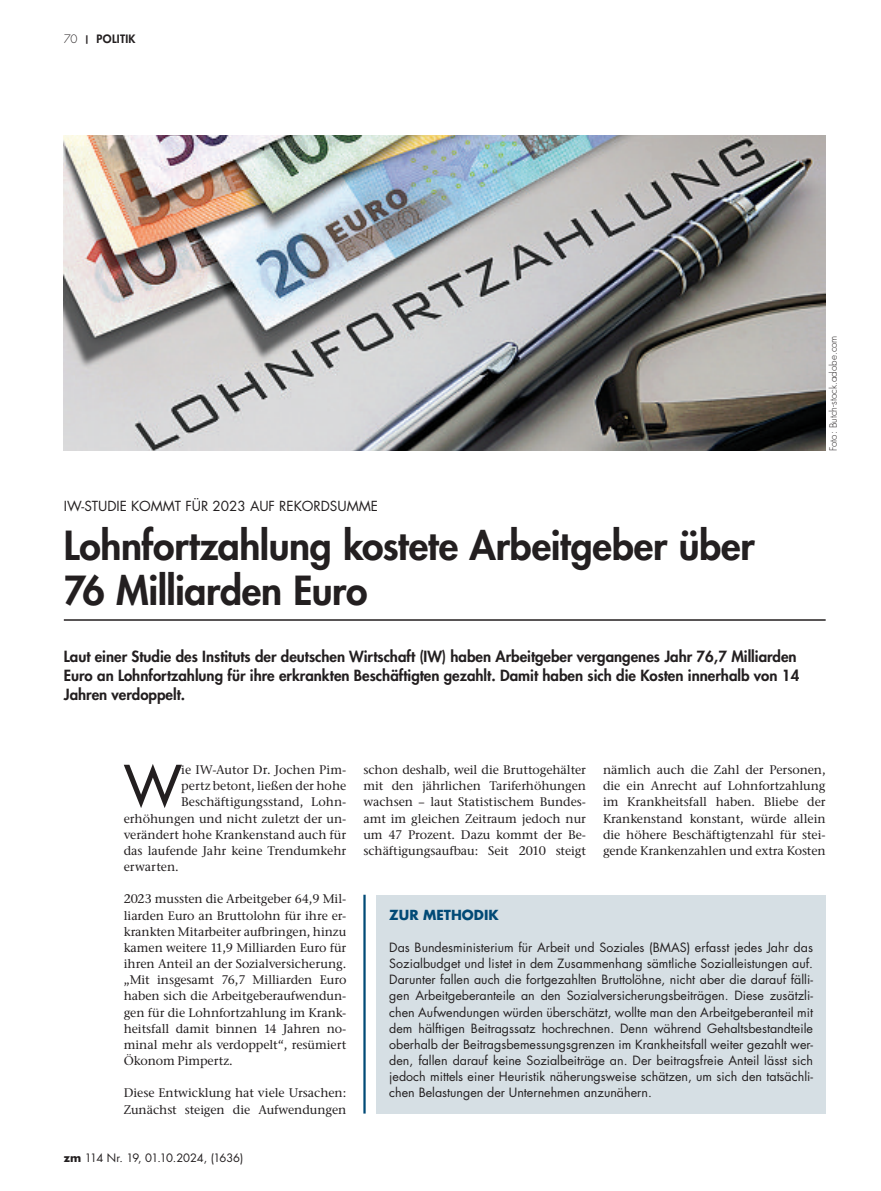
<style>
.page{position:relative;width:881px;height:1191px;background:#fff}
.page>*{position:absolute;margin:0;border:0;box-sizing:border-box;transform-origin:0 0}
.t1{font:500 55.35px "Futura LT Pro";color:#231f20}
.t2{font:800 39px/45px "Futura LT Pro";letter-spacing:-.01em;color:#231f20}
.t3{font:800 15px/19.2px "Futura LT Pro";color:#231f20}
.t4{font:13.5px "Futura LT Pro";color:#231f20}
.t5{font:700 13.5px "Futura LT Pro";color:#014a76}
.t6{font:500 12.45px/16.2px "Stone Serif ITC Pro";letter-spacing:-.005em;color:#231f20;text-align:justify}
.t7{font:12.45px/16.2px "Futura LT Pro";color:#231f20;text-align:justify}
.t8{font:11.25px "Futura LT Pro";letter-spacing:-.035em;color:#231f20}
.t9{font:800 11.25px "Futura LT Pro";letter-spacing:.03em;color:#231f20}
.t10{font:300 9.75px "Futura LT Pro";color:#231f20}
.s1{font-weight:300}
.s2{font-weight:700}
</style>
<div class="page">
<hr style="left:64px;top:619px;width:761px;height:2px;background:#231f20">
<img style="left:64px;top:135px;width:761px;height:316px">
<div style="left:376px;top:894px;width:449px;height:219px;background:#d6dfe4"></div>
<hr style="left:363px;top:894px;width:2px;height:219px;background:#014a76">
<p class="t9" style="left:64px;top:33px;width:73px"><span class="s1">70</span> <sup>|</sup> POLITIK</p>
<p class="t4" style="left:64px;top:498px;width:315px">IW-STUDIE KOMMT FÜR 2023 AUF REKORDSUMME</p>
<h2 class="t2" style="left:64px;top:524px;width:692px">Lohnfortzahlung kostete Arbeitgeber über<br>76 Milliarden Euro</h2>
<p class="t3" style="left:64px;top:647px;width:736px">Laut einer Studie des Instituts der deutschen Wirtschaft (IW) haben Arbeitgeber vergangenes Jahr 76,7 Milliarden<br>Euro an Lohnfortzahlung für ihre erkrankten Beschäftigten gezahlt. Damit haben sich die Kosten innerhalb von 14<br>Jahren verdoppelt.</p>
<p class="t10" style="left:828px;top:451px;width:117px;rotate:-90deg">Foto: Butch-stock.adobe.com</p>
<h1 class="t1" style="left:124px;top:755px;width:58px">W</h1>
<p class="t6" style="left:181px;top:761px;width:166px">ie IW-Autor Dr. Jochen Pim-</p>
<p class="t6" style="left:181px;top:778px;width:166px">pertz betont, ließen der hohe</p>
<p class="t6" style="left:181px;top:794px;width:166px">Beschäftigungsstand, Lohn-</p>
<p class="t6" style="left:124px;top:810px;width:224px">erhöhungen und nicht zuletzt der un-</p>
<p class="t6" style="left:124px;top:826px;width:224px">verändert hohe Krankenstand auch für</p>
<p class="t6" style="left:124px;top:842px;width:224px">das laufende Jahr keine Trendumkehr</p>
<p class="t6" style="left:124px;top:858px;width:57px">erwarten.</p>
<p class="t6" style="left:124px;top:891px;width:224px">2023 mussten die Arbeitgeber 64,9 Mil&shy;liarden Euro an Bruttolohn für ihre er&shy;krankten Mitarbeiter aufbringen, hinzu kamen weitere 11,9 Milliarden Euro für ihren Anteil an der Sozialversicherung. „Mit insgesamt 76,7 Milliarden Euro haben sich die Arbeitgeberaufwendun&shy;gen für die Lohnfortzahlung im Krank&shy;heitsfall damit binnen 14 Jahren no&shy;minal mehr als verdoppelt“, resümiert Ökonom Pimpertz.</p>
<p class="t6" style="left:124px;top:1085px;width:224px">Diese Entwicklung hat viele Ursachen:<br>Zunächst steigen die Aufwendungen</p>
<p class="t8" style="left:64px;top:1151px;width:181px"><span class="s2">zm</span> 114 Nr. 19, 01.10.2024, (1636)</p>
<p class="t6" style="left:363px;top:761px;width:224px">schon deshalb, weil die Bruttogehälter mit den jährlichen Tariferhöhungen wachsen – laut Statistischem Bundes&shy;amt im gleichen Zeitraum jedoch nur um 47 Prozent. Dazu kommt der Be&shy;schäftigungsaufbau: Seit 2010 steigt</p>
<p class="t6" style="left:602px;top:761px;width:224px">nämlich auch die Zahl der Personen, die ein Anrecht auf Lohnfortzahlung im Krankheitsfall haben. Bliebe der Krankenstand konstant, würde allein die höhere Beschäftigtenzahl für stei&shy;gende Krankenzahlen und extra Kosten</p>
<p class="t5" style="left:389px;top:907px;width:111px">ZUR METHODIK</p>
<p class="t7" style="left:389px;top:939px;width:425px">Das Bundesministerium für Arbeit und Soziales (BMAS) erfasst jedes Jahr das Sozialbudget und listet in dem Zusammenhang sämtliche Sozialleistungen auf.<br>Darunter fallen auch die fortgezahlten Bruttolöhne, nicht aber die darauf fälli&shy;gen Arbeitgeberanteile an den Sozialversicherungsbeiträgen. Diese zusätzli&shy;chen Aufwendungen würden überschätzt, wollte man den Arbeitgeberanteil mit dem hälftigen Beitragssatz hochrechnen. Denn während Gehaltsbestandteile oberhalb der Beitragsbemessungsgrenzen im Krankheitsfall weiter gezahlt wer&shy;den, fallen darauf keine Sozialbeiträge an. Der beitragsfreie Anteil lässt sich jedoch mittels einer Heuristik näherungsweise schätzen, um sich den tatsächli&shy;chen Belastungen der Unternehmen anzunähern.</p>
</div>
